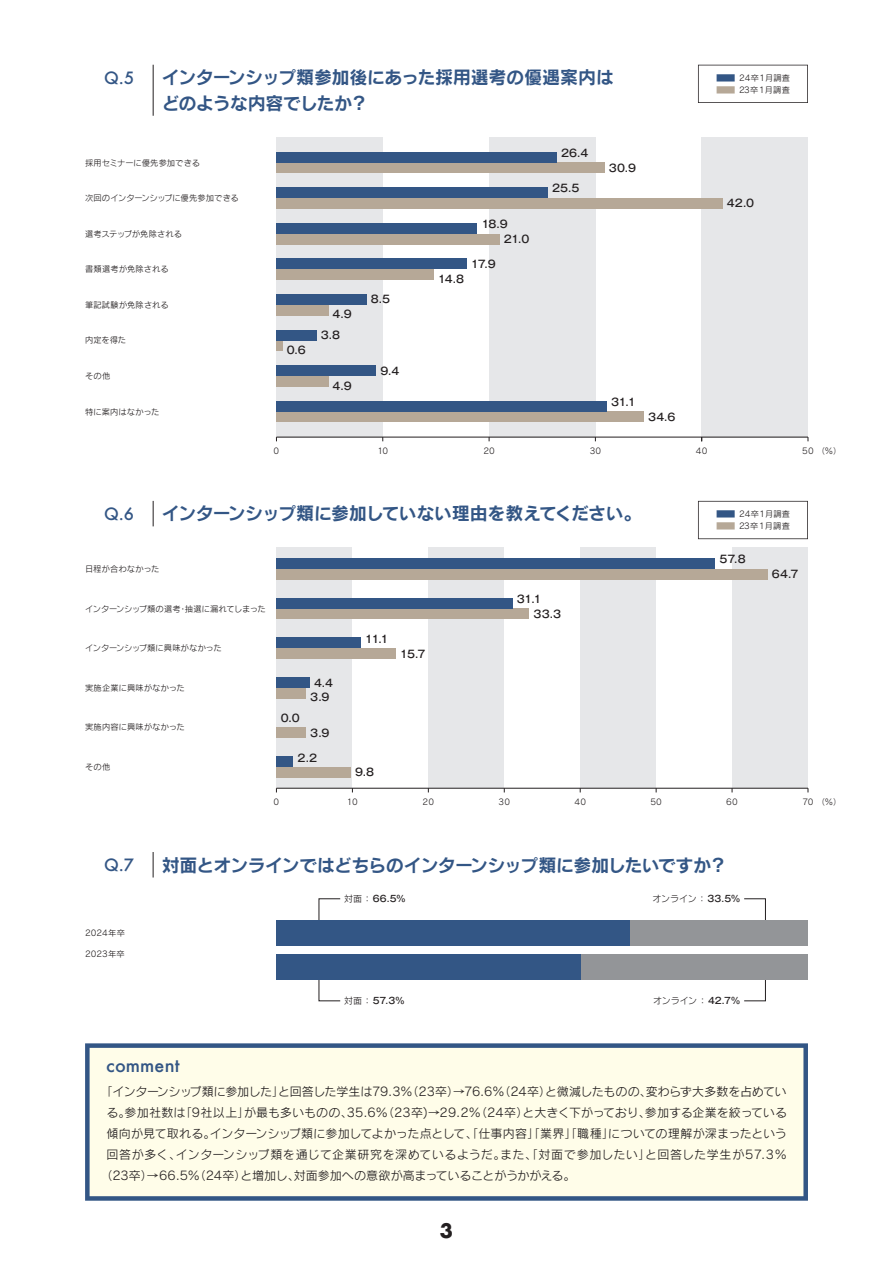
<style>
.page{position:relative;width:893px;height:1263px;background:#fff}
.page>*{position:absolute;margin:0;border:0;box-sizing:border-box;transform-origin:0 0}
.t1{font:700 19.5px "Futura";color:#231f20}
.t2{font:18px/25.5px "Rodin Cattleya Pro B";letter-spacing:-.04em;color:#335685}
.t3{font:500 18px "Futura";letter-spacing:.005em;color:#335685}
.t4{font:500 16.5px "Futura";color:#335685}
.t5{font:12px "Rodin Cattleya Pro M";color:#231f20}
.t6{font:12px "Rodin Cattleya Pro M";letter-spacing:-.025em;color:#231f20}
.t7{font:12px "Rodin Cattleya Pro M";letter-spacing:.03em;color:#231f20}
.t8{font:500 10.5px/14.9px "Gothic MB101 Pro";letter-spacing:-.03em;color:#231f20}
.t9{font:9px "Rodin Cattleya Pro M";letter-spacing:-.025em;color:#231f20}
.t10{font:500 9px "Gothic MB101 Pro";color:#231f20}
.t11{font:8.25px "Rodin Cattleya Pro M";letter-spacing:.01em;color:#231f20}
.t12{font:8.25px "Rodin Cattleya Pro M";letter-spacing:-.015em;color:#231f20}
.t13{font:8.25px "Rodin Cattleya Pro M";letter-spacing:-.01em;color:#231f20}
.t14{font:8.25px "Rodin Cattleya Pro M";letter-spacing:-.03em;color:#231f20}
.s1{color:#335685}
.s2{color:#b6a897}
.s3{font-family:"Rodin Cattleya Pro M";font-weight:400}
.s4{font-family:"Gothic MB101 Pro";font-weight:500}
</style>
<div class="page">
<svg style="left:85px;top:1043px;width:723px;height:158px;background:#f0f1e2"></svg>
<div style="left:702px;top:137px;width:106px;height:300px;background:#e6e7e9"></div>
<div style="left:489px;top:137px;width:106px;height:300px;background:#e6e7e9"></div>
<div style="left:276px;top:137px;width:107px;height:300px;background:#e6e7e9"></div>
<svg style="left:318px;top:898px;width:23px;height:22px"></svg>
<svg style="left:744px;top:898px;width:22px;height:22px"></svg>
<svg style="left:318px;top:979px;width:23px;height:22px"></svg>
<svg style="left:744px;top:979px;width:22px;height:22px"></svg>
<div style="left:732px;top:548px;width:76px;height:240px;background:#e6e7e9"></div>
<div style="left:580px;top:548px;width:76px;height:240px;background:#e6e7e9"></div>
<div style="left:428px;top:548px;width:76px;height:240px;background:#e6e7e9"></div>
<div style="left:276px;top:548px;width:76px;height:240px;background:#e6e7e9"></div>
<hr style="left:276px;top:437px;width:532px;height:1px;background:#231f20">
<div style="left:630px;top:920px;width:178px;height:25px;background:#939598"></div>
<div style="left:581px;top:954px;width:227px;height:25px;background:#939598"></div>
<div style="left:276px;top:920px;width:354px;height:25px;background:#335685"></div>
<div style="left:276px;top:954px;width:305px;height:25px;background:#335685"></div>
<div style="left:276px;top:163px;width:329px;height:10px;background:#b6a897"></div>
<div style="left:276px;top:198px;width:447px;height:11px;background:#b6a897"></div>
<div style="left:276px;top:234px;width:224px;height:10px;background:#b6a897"></div>
<div style="left:276px;top:269px;width:158px;height:11px;background:#b6a897"></div>
<div style="left:276px;top:305px;width:53px;height:10px;background:#b6a897"></div>
<div style="left:276px;top:340px;width:7px;height:11px;background:#b6a897"></div>
<div style="left:276px;top:376px;width:53px;height:11px;background:#b6a897"></div>
<div style="left:276px;top:412px;width:368px;height:10px;background:#b6a897"></div>
<div style="left:276px;top:152px;width:281px;height:11px;background:#335685"></div>
<div style="left:276px;top:187px;width:271px;height:11px;background:#335685"></div>
<div style="left:276px;top:223px;width:201px;height:11px;background:#335685"></div>
<div style="left:276px;top:259px;width:191px;height:10px;background:#335685"></div>
<div style="left:276px;top:294px;width:91px;height:11px;background:#335685"></div>
<div style="left:276px;top:330px;width:41px;height:10px;background:#335685"></div>
<div style="left:276px;top:365px;width:100px;height:11px;background:#335685"></div>
<div style="left:276px;top:401px;width:331px;height:11px;background:#335685"></div>
<hr style="left:276px;top:788px;width:532px;height:1px;background:#231f20">
<div style="left:276px;top:569px;width:492px;height:10px;background:#b6a897"></div>
<div style="left:276px;top:608px;width:253px;height:11px;background:#b6a897"></div>
<div style="left:276px;top:648px;width:120px;height:11px;background:#b6a897"></div>
<div style="left:276px;top:688px;width:30px;height:10px;background:#b6a897"></div>
<div style="left:276px;top:727px;width:30px;height:11px;background:#b6a897"></div>
<div style="left:276px;top:767px;width:75px;height:10px;background:#b6a897"></div>
<div style="left:276px;top:558px;width:439px;height:11px;background:#335685"></div>
<div style="left:276px;top:598px;width:237px;height:10px;background:#335685"></div>
<div style="left:276px;top:637px;width:85px;height:11px;background:#335685"></div>
<div style="left:276px;top:677px;width:34px;height:11px;background:#335685"></div>
<div style="left:276px;top:756px;width:17px;height:11px;background:#335685"></div>
<hr style="left:153px;top:65px;width:1px;height:51px;background:#231f20">
<svg style="left:698px;top:65px;width:110px;height:38px"></svg>
<svg style="left:153px;top:501px;width:1px;height:25px"></svg>
<svg style="left:698px;top:501px;width:110px;height:38px"></svg>
<svg style="left:153px;top:852px;width:1px;height:25px"></svg>
<h3 class="t4" style="left:104px;top:66px;width:32px">Q.5</h3>
<h2 class="t2" style="left:162px;top:64px;width:453px">インターンシップ類参加後にあった採用選考の優遇案内はどのような内容でしたか？</h2>
<p class="t11" style="left:85px;top:157px;width:116px">採用セミナーに優先参加できる</p>
<p class="t11" style="left:85px;top:193px;width:155px">次回のインターンシップに優先参加できる</p>
<p class="t11" style="left:85px;top:228px;width:98px">選考ステップが免除される</p>
<p class="t11" style="left:85px;top:264px;width:85px">書類選考が免除される</p>
<p class="t11" style="left:85px;top:299px;width:85px">筆記試験が免除される</p>
<p class="t11" style="left:85px;top:335px;width:43px">内定を得た</p>
<p class="t11" style="left:85px;top:371px;width:27px">その他</p>
<p class="t11" style="left:85px;top:406px;width:76px">特に案内はなかった</p>
<p class="t8" style="left:287px;top:341px;width:20px">0.6</p>
<p class="t8" style="left:321px;top:303px;width:32px;line-height:20.7px;text-indent:12px">4.9<br>3.8</p>
<p class="t8" style="left:332px;top:377px;width:21px">4.9</p>
<p class="t8" style="left:371px;top:291px;width:21px">8.5</p>
<p class="t8" style="left:380px;top:362px;width:20px">9.4</p>
<p class="t8" style="left:438px;top:270px;width:28px">14.8</p>
<p class="t8" style="left:504px;top:215px;width:27px;text-indent:-22px">18.9<br>21.0</p>
<p class="t8" style="left:471px;top:255px;width:27px">17.9</p>
<p class="t8" style="left:561px;top:144px;width:29px">26.4</p>
<p class="t8" style="left:552px;top:180px;width:29px">25.5</p>
<p class="t8" style="left:609px;top:159px;width:29px">30.9</p>
<p class="t8" style="left:611px;top:393px;width:26px">31.1</p>
<p class="t8" style="left:648px;top:408px;width:29px">34.6</p>
<p class="t13" style="left:716px;top:73px;width:76px"><span class="s1">■</span> 24卒１月調査</p>
<p class="t14" style="left:716px;top:85px;width:76px"><span class="s2">■</span>23卒１月調査</p>
<p class="t8" style="left:727px;top:195px;width:29px">42.0</p>
<p class="t11" style="left:273px;top:446px;width:7px">0</p>
<p class="t11" style="left:377px;top:446px;width:12px">10</p>
<p class="t11" style="left:483px;top:446px;width:13px">20</p>
<p class="t11" style="left:590px;top:446px;width:13px">30</p>
<p class="t11" style="left:696px;top:446px;width:13px">40</p>
<p class="t11" style="left:802px;top:446px;width:41px">50 （％）</p>
<h3 class="t4" style="left:104px;top:502px;width:31px">Q.6</h3>
<h2 class="t2" style="left:162px;top:500px;width:481px">インターンシップ類に参加していない理由を教えてください。</h2>
<p class="t13" style="left:716px;top:509px;width:76px"><span class="s1">■</span> 24卒１月調査</p>
<p class="t14" style="left:716px;top:521px;width:76px"><span class="s2">■</span>23卒１月調査</p>
<p class="t11" style="left:85px;top:563px;width:76px">日程が合わなかった</p>
<p class="t12" style="left:85px;top:603px;width:182px">インターンシップ類の選考・抽選に漏れてしまった</p>
<p class="t11" style="left:85px;top:643px;width:138px">インターンシップ類に興味がなかった</p>
<p class="t11" style="left:85px;top:682px;width:101px">実施企業に興味がなかった</p>
<p class="t11" style="left:85px;top:722px;width:101px">実施内容に興味がなかった</p>
<p class="t11" style="left:85px;top:761px;width:27px">その他</p>
<p class="t8" style="left:281px;top:709px;width:20px">0.0</p>
<p class="t8" style="left:310px;top:674px;width:24px;text-align:center">4.4<br>3.9</p>
<p class="t8" style="left:310px;top:724px;width:21px">3.9</p>
<p class="t8" style="left:297px;top:749px;width:21px">2.2</p>
<p class="t8" style="left:365px;top:630px;width:25px">11.1</p>
<p class="t8" style="left:400px;top:645px;width:27px">15.7</p>
<p class="t8" style="left:355px;top:764px;width:21px">9.8</p>
<p class="t8" style="left:534px;top:590px;width:29px;text-indent:-17px">31.1<br>33.3</p>
<p class="t8" style="left:720px;top:551px;width:28px">57.8</p>
<p class="t8" style="left:772px;top:566px;width:28px">64.7</p>
<p class="t11" style="left:274px;top:797px;width:7px">0</p>
<p class="t11" style="left:347px;top:797px;width:12px">10</p>
<p class="t11" style="left:423px;top:797px;width:13px">20</p>
<p class="t11" style="left:499px;top:797px;width:13px">30</p>
<p class="t11" style="left:574px;top:797px;width:13px">40</p>
<p class="t11" style="left:650px;top:797px;width:13px">50</p>
<p class="t11" style="left:726px;top:797px;width:13px">60</p>
<p class="t11" style="left:802px;top:797px;width:41px">70 （％）</p>
<h3 class="t4" style="left:104px;top:854px;width:32px">Q.7</h3>
<h2 class="t2" style="left:162px;top:851px;width:567px">対面とオンラインではどちらのインターンシップ類に参加したいですか？</h2>
<p class="t11" style="left:85px;top:927px;width:41px">2024年卒</p>
<p class="t11" style="left:85px;top:949px;width:41px">2023年卒</p>
<p class="t10" style="left:344px;top:891px;width:63px"><span class="s3">対面 ：</span> 66.5%</p>
<p class="t9" style="left:653px;top:893px;width:89px">オンライン ： <span class="s4">33.5%</span></p>
<p class="t10" style="left:344px;top:993px;width:62px"><span class="s3">対面 ：</span> 57.3%</p>
<p class="t9" style="left:653px;top:995px;width:88px">オンライン ： <span class="s4">42.7%</span></p>
<h2 class="t3" style="left:106px;top:1053px;width:75px">comment</h2>
<h3 class="t6" style="left:100px;top:1084px;width:688px">「インターンシップ類に参加した」と回答した学生は79.3％（23卒）→76.6％（24卒）と微減したものの、変わらず大多数を占めてい</h3>
<h3 class="t5" style="left:106px;top:1105px;width:682px">る。参加社数は「9社以上」が最も多いものの、35.6％（23卒)→29.2％（24卒）と大きく下がっており、参加する企業を絞っている</h3>
<h3 class="t5" style="left:106px;top:1126px;width:682px">傾向が見て取れる。インターンシップ類に参加してよかった点として、「仕事内容」「業界」「職種」についての理解が深まったという</h3>
<h3 class="t7" style="left:106px;top:1147px;width:682px">回答が多く、インターンシップ類を通じて企業研究を深めているようだ。また、「対面で参加したい」と回答した学生が57.3％</h3>
<h3 class="t5" style="left:100px;top:1168px;width:477px">（23卒）→66.5％（24卒）と増加し、対面参加への意欲が高まっていることがうかがえる。</h3>
<h1 class="t1" style="left:440px;top:1216px;width:15px">3</h1>
</div>
